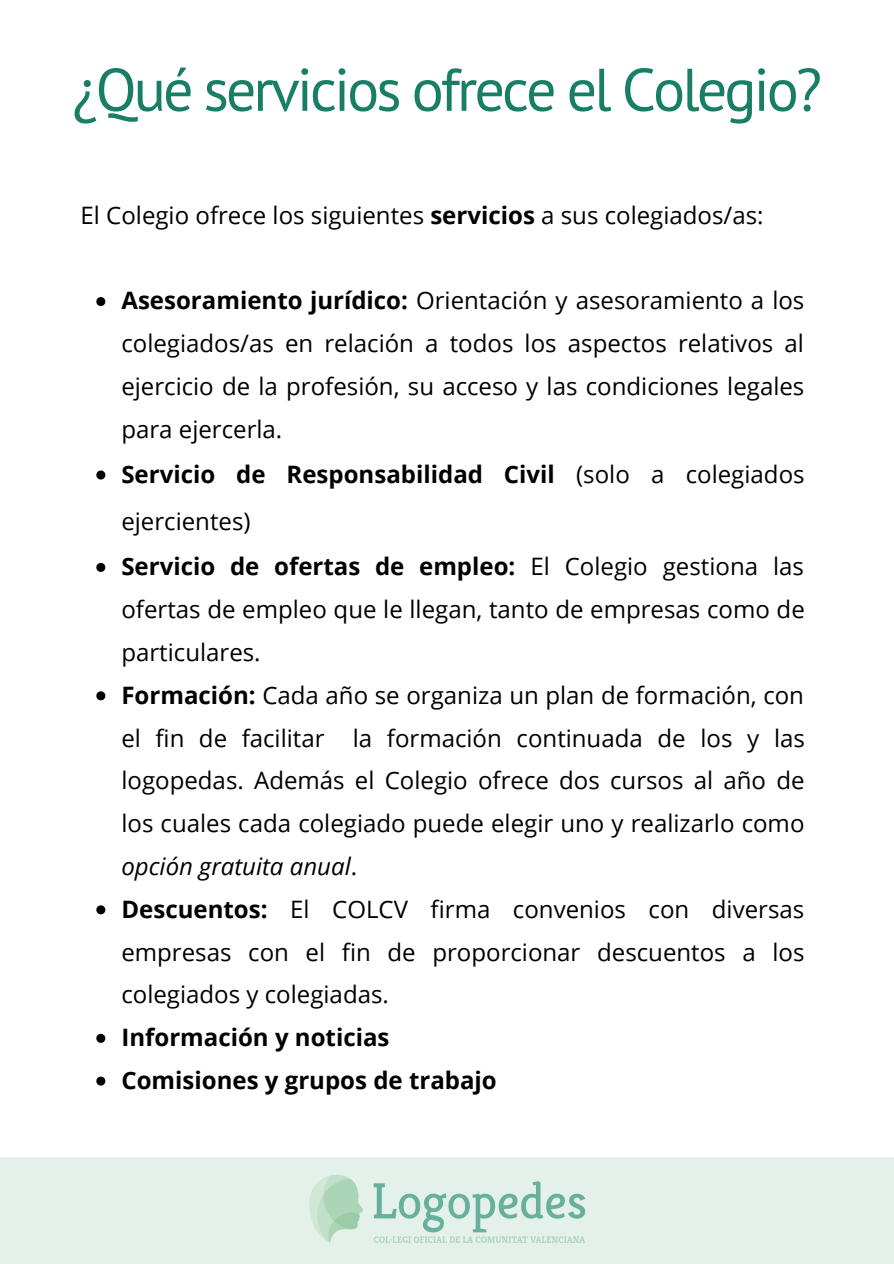
<style>
.page{position:relative;width:894px;height:1264px;background:#fff}
.page>*{position:absolute;margin:0;border:0;box-sizing:border-box;transform-origin:0 0}
.t1{font:60px "PT Sans";letter-spacing:-.05em;color:#197e66}
.t2{font:24px/42.8px "Open Sans";color:#000;text-align:justify}
.t3{font:700 24px/47.2px "Open Sans";color:#000}
.s1{font-weight:700}
.s2{font-weight:400}
.s3{font-style:italic}
</style>
<div class="page">
<svg style="left:0;top:1157px;width:893px;height:106px;background:#deeee6"></svg>
<svg style="left:96px;top:297px;width:9px;height:9px"></svg>
<svg style="left:96px;top:470px;width:9px;height:9px"></svg>
<svg style="left:96px;top:563px;width:9px;height:9px"></svg>
<svg style="left:96px;top:691px;width:9px;height:9px"></svg>
<svg style="left:96px;top:905px;width:9px;height:9px"></svg>
<svg style="left:96px;top:1033px;width:9px;height:9px"></svg>
<svg style="left:96px;top:1076px;width:9px;height:9px"></svg>
<p class="t1" style="left:72px;top:50px;width:751px">¿Qué servicios ofrece el Colegio?</p>
<p class="t2" style="left:80px;top:193px;width:684px">El Colegio ofrece los siguientes <span class="s1">servicios</span> a sus colegiados/as:</p>
<p class="t2" style="left:121px;top:279px;width:684px"><span class="s1">Asesoramiento jurídico:</span> Orientación y asesoramiento a los colegiados/as en relación a todos los aspectos relativos al ejercicio de la profesión, su acceso y las condiciones legales para ejercerla.</p>
<p class="t3" style="left:121px;top:450px;width:684px">Servicio de Responsabilidad Civil <span class="s2">(solo a colegiados ejercientes)</span></p>
<p class="t2" style="left:121px;top:544px;width:684px"><span class="s1">Servicio de ofertas de empleo:</span> El Colegio gestiona las ofertas de empleo que le llegan, tanto de empresas como de particulares.</p>
<p class="t2" style="left:121px;top:673px;width:684px"><span class="s1">Formación:</span> Cada año se organiza un plan de formación, con el fin de facilitar la formación continuada de los y las logopedas. Además el Colegio ofrece dos cursos al año de los cuales cada colegiado puede elegir uno y realizarlo como <span class="s3">opción gratuita anual</span>.</p>
<p class="t2" style="left:121px;top:887px;width:684px"><span class="s1">Descuentos:</span> El COLCV firma convenios con diversas empresas con el fin de proporcionar descuentos a los colegiados y colegiadas.</p>
<p class="t3" style="left:121px;top:1013px;width:269px">Información y noticias</p>
<p class="t3" style="left:121px;top:1056px;width:377px">Comisiones y grupos de trabajo</p>
</div>
